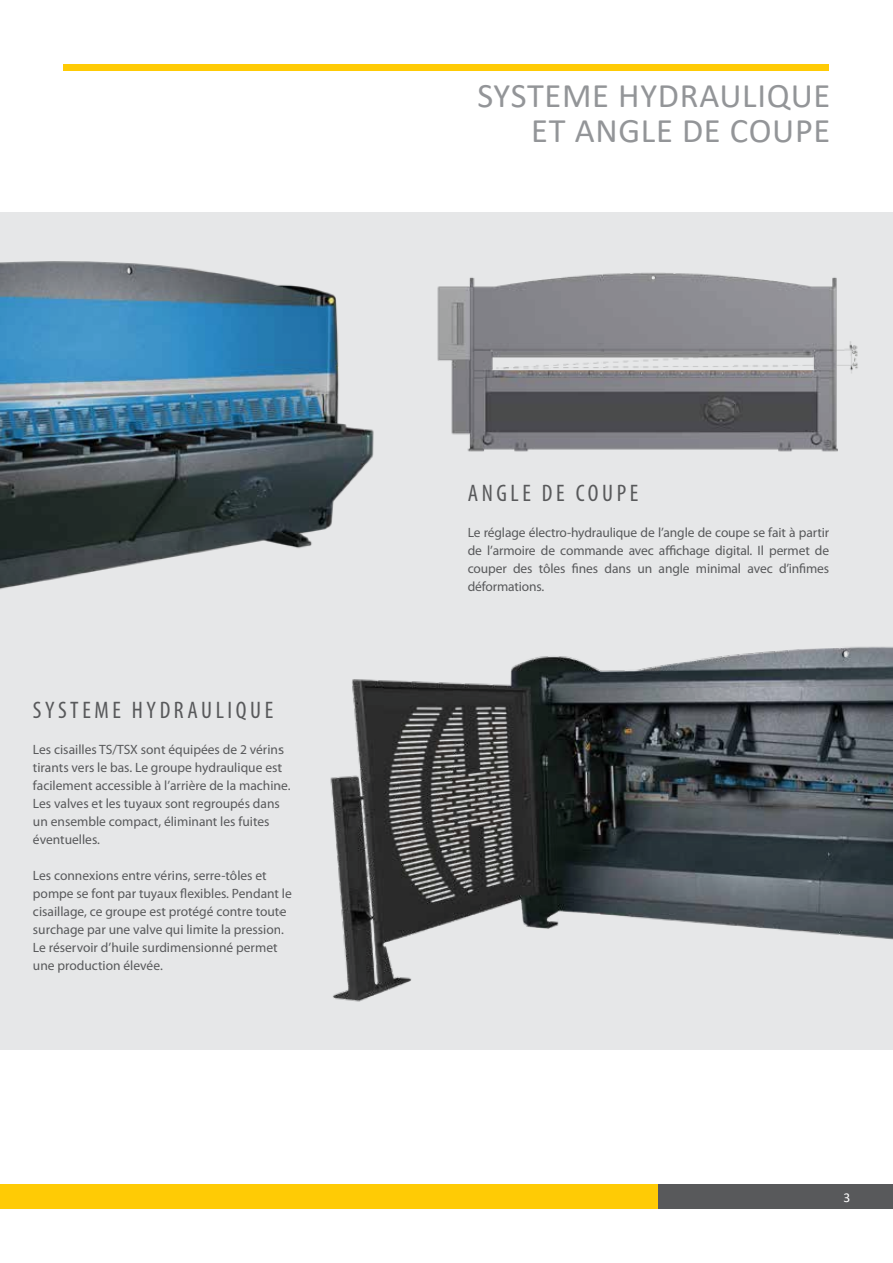
<style>
.page{position:relative;width:893px;height:1263px;background:#fff}
.page>*{position:absolute;margin:0;border:0;box-sizing:border-box;transform-origin:0 0}
.t1{font:34.5px/34.5px "Calibri";letter-spacing:.02em;color:#939598;text-align:right}
.t2{font:condensed 24px "Myriad Pro";letter-spacing:.15em;color:#58595b}
.t3{font:13.5px/18px "Myriad Pro";color:#58595b}
.t4{font:13.5px "Calibri";color:#fff}
</style>
<div class="page">
<div style="left:0;top:1184px;width:658px;height:25px;background:#ffcb05"></div>
<div style="left:658px;top:1184px;width:235px;height:25px;background:#58595b"></div>
<div style="left:0;top:213px;width:893px;height:837px;background:#e6e7e8"></div>
<img style="left:0;top:212px;width:389px;height:378px">
<div style="left:64px;top:64px;width:765px;height:6px;background:#ffcb05"></div>
<img style="left:281px;top:568px;width:612px;height:434px">
<img style="left:437px;top:272px;width:421px;height:180px">
<h2 class="t2" style="left:33px;top:695px;width:242px">SYSTEME HYDRAULIQUE</h2>
<p class="t3" style="left:33px;top:740px;width:259px">Les cisailles TS/TSX sont équipées de 2 vérins tirants vers le bas. Le groupe hydraulique est facilement accessible à l’arrière de la machine.<br>Les valves et les tuyaux sont regroupés dans un ensemble compact, éliminant les fuites éventuelles.</p>
<p class="t3" style="left:33px;top:866px;width:260px">Les connexions entre vérins, serre-tôles et pompe se font par tuyaux flexibles. Pendant le cisaillage, ce groupe est protégé contre toute surchage par une valve qui limite la pression.<br>Le réservoir d’huile surdimensionné permet une production élevée.</p>
<h1 class="t1" style="left:477px;top:78px;width:355px">SYSTEME HYDRAULIQUE<br>ET ANGLE DE COUPE</h1>
<h2 class="t2" style="left:468px;top:479px;width:172px">ANGLE DE COUPE</h2>
<p class="t3" style="left:468px;top:523px;width:363px;text-align:justify">Le réglage électro-hydraulique de l’angle de coupe se fait à partir de l’armoire de commande avec affichage digital. Il permet de couper des tôles fines dans un angle minimal avec d’infimes déformations.</p>
<p class="t4" style="left:844px;top:1188px;width:8px">3</p>
</div>
